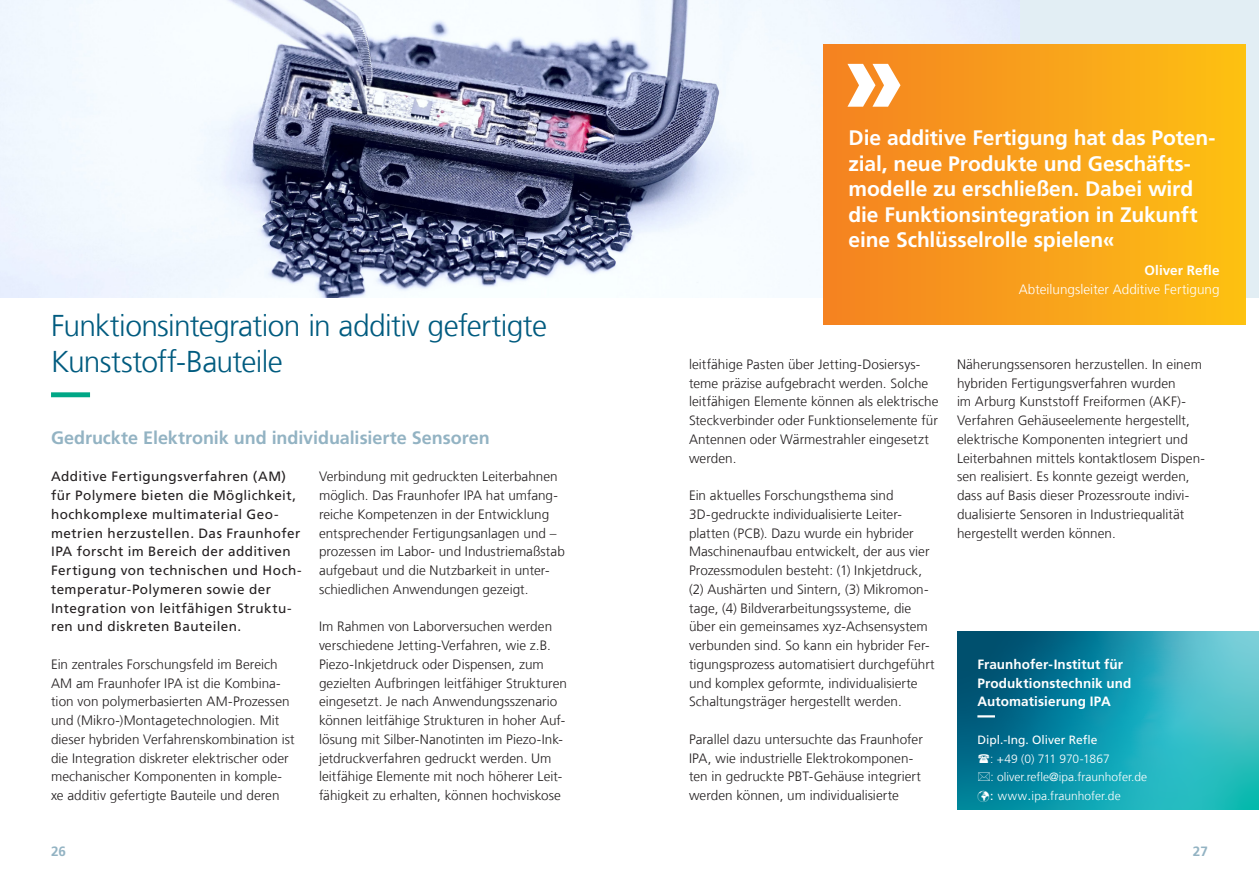
<style>
.page{position:relative;width:1259px;height:893px;background:#fff}
.page>*{position:absolute;margin:0;border:0;box-sizing:border-box;transform-origin:0 0}
.t1{font:900 105px "Frutiger LT Com";color:#fff}
.Ueberschrift_20_24_b{font:300 30px/36px "Frutiger LT Com";letter-spacing:-.025em;color:#005b7f}
.Zitat_14_17_weiss{font:700 21px/25.5px "Frutiger LT Com";letter-spacing:-.005em;color:#fff}
.Sub_Ueberschrift_12{font:700 18px "Frutiger LT Com";letter-spacing:-.005em;color:#93b3c3}
.Fliesstext_9_12_5_sc{font:300 13.5px/18.8px "Frutiger LT Com";letter-spacing:.005em;color:#231f20}
.Introtext_9_12_5_sch{font:13.5px/18.8px "Frutiger LT Com";letter-spacing:.03em;color:#231f20}
.Infokasten_klein_Ube{font:700 13.5px/18.8px "Frutiger LT Com";letter-spacing:.01em;color:#fff}
.Zitat_Autor_Info_9_1{font:300 13.5px "Frutiger LT Com";letter-spacing:.005em;color:#fff}
.Zitat_Autor_9_12_5_w{font:700 13.5px "Frutiger LT Com";letter-spacing:.01em;color:#fff}
.t2{font:700 13.5px "Frutiger LT Com";color:#93b3c3}
.Infokasten_klein_Fli{font:300 12px "Frutiger LT Com";color:#fff}
.Infokasten_klein_Fli-2{font:12px "Frutiger LT Com";color:#fff}
.s1{font-weight:400}
</style>
<div class="page">
<div style="left:0;top:0;width:1259px;height:298px;background:#e2eef4"></div>
<img style="left:0;top:0;width:1018px;height:298px">
<svg style="left:957px;top:632px;width:302px;height:178px;background:#1b96ab"></svg>
<div style="left:823px;top:44px;width:422px;height:281px;background:linear-gradient(to right,#f48122,#fdc013)"></div>
<svg style="left:51px;top:392px;width:40px;height:5px"></svg>
<svg style="left:977px;top:715px;width:234px;height:2px"></svg>
<svg style="left:978px;top:754px;width:11px;height:9px"></svg>
<svg style="left:978px;top:772px;width:11px;height:9px"></svg>
<p class="t1" style="left:841px;top:14px;width:66px">»</p>
<p class="Ueberschrift_20_24_b" style="left:51px;top:308px;width:497px">Funktionsintegration in additiv gefertigte<br>Kunststoff-Bauteile</p>
<p class="Sub_Ueberschrift_12" style="left:51px;top:427px;width:440px">Gedruckte Elektronik und individualisierte Sensoren</p>
<p class="Introtext_9_12_5_sch" style="left:51px;top:467px;width:252px">Additive Fertigungsverfahren (AM) für Polymere bieten die Möglichkeit, hochkomplexe multimaterial Geo&shy;metrien herzustellen. Das Fraunhofer IPA forscht im Bereich der additiven Fertigung von technischen und Hoch&shy;temperatur-Polymeren sowie der Integration von leitfähigen Struktu&shy;ren und diskreten Bauteilen.</p>
<p class="Fliesstext_9_12_5_sc" style="left:51px;top:655px;width:245px">Ein zentrales Forschungsfeld im Bereich AM am Fraunhofer IPA ist die Kombina&shy;tion von polymerbasierten AM-Prozessen und (Mikro-)Montagetechnologien. Mit dieser hybriden Verfahrenskombination ist die Integration diskreter elektrischer oder mechanischer Komponenten in komple&shy;xe additiv gefertigte Bauteile und deren</p>
<p class="Fliesstext_9_12_5_sc" style="left:319px;top:467px;width:247px">Verbindung mit gedruckten Leiterbahnen möglich. Das Fraunhofer IPA hat umfang&shy;reiche Kompetenzen in der Entwicklung entsprechender Fertigungsanlagen und – prozessen im Labor- und Industriemaßstab aufgebaut und die Nutzbarkeit in unter&shy;schiedlichen Anwendungen gezeigt.</p>
<p class="Fliesstext_9_12_5_sc" style="left:319px;top:617px;width:249px">Im Rahmen von Laborversuchen werden verschiedene Jetting-Verfahren, wie z.B.<br>Piezo-Inkjetdruck oder Dispensen, zum gezielten Aufbringen leitfähiger Strukturen eingesetzt. Je nach Anwendungsszenario können leitfähige Strukturen in hoher Auf&shy;lösung mit Silber-Nanotinten im Piezo-Ink&shy;jetdruckverfahren gedruckt werden. Um leitfähige Elemente mit noch höherer Leit&shy;fähigkeit zu erhalten, können hochviskose</p>
<p class="Zitat_14_17_weiss" style="left:848px;top:125px;width:368px">Die additive Fertigung hat das Poten&shy;zial, neue Produkte und Geschäfts&shy;modelle zu erschließen. Dabei wird die Funktionsintegration in Zukunft eine Schlüsselrolle spielen«</p>
<p class="Zitat_Autor_9_12_5_w" style="left:1144px;top:262px;width:77px">Oliver Refle</p>
<p class="Zitat_Autor_Info_9_1" style="left:1018px;top:281px;width:202px">Abteilungsleiter Additive Fertigung</p>
<p class="Fliesstext_9_12_5_sc" style="left:689px;top:355px;width:251px">leitfähige Pasten über Jetting-Dosiersys&shy;teme präzise aufgebracht werden. Solche leitfähigen Elemente können als elektrische Steckverbinder oder Funktionselemente für Antennen oder Wärmestrahler eingesetzt werden.</p>
<p class="Fliesstext_9_12_5_sc" style="left:689px;top:486px;width:247px">Ein aktuelles Forschungsthema sind 3D-gedruckte individualisierte Leiter&shy;platten (PCB). Dazu wurde ein hybrider Maschinenaufbau entwickelt, der aus vier Prozessmodulen besteht: (1) Inkjetdruck, (2) Aushärten und Sintern, (3) Mikromon&shy;tage, (4) Bildverarbeitungssysteme, die über ein gemeinsames xyz-Achsensystem verbunden sind. So kann ein hybrider Fer&shy;tigungsprozess automatisiert durchgeführt und komplex geformte, individualisierte Schaltungsträger hergestellt werden.</p>
<p class="Fliesstext_9_12_5_sc" style="left:689px;top:730px;width:235px">Parallel dazu untersuchte das Fraunhofer IPA, wie industrielle Elektrokomponen&shy;ten in gedruckte PBT-Gehäuse integriert werden können, um individualisierte</p>
<p class="Fliesstext_9_12_5_sc" style="left:957px;top:355px;width:249px">Näherungssensoren herzustellen. In einem hybriden Fertigungsverfahren wurden<br>im Arburg Kunststoff Freiformen (AKF)- Verfahren Gehäuseelemente hergestellt, elektrische Komponenten integriert und Leiterbahnen mittels kontaktlosem Dispen&shy;sen realisiert. Es konnte gezeigt werden, dass auf Basis dieser Prozessroute indivi&shy;dualisierte Sensoren in Industriequalität hergestellt werden können.</p>
<p class="Infokasten_klein_Ube" style="left:977px;top:655px;width:155px">Fraunhofer-Institut für<br>Produktionstechnik und<br>Automatisierung IPA</p>
<p class="Infokasten_klein_Fli-2" style="left:977px;top:733px;width:122px">Dipl.-Ing. Oliver Refle</p>
<p class="Infokasten_klein_Fli" style="left:990px;top:751px;width:121px">: +49 (0) 711 970-1867</p>
<p class="Infokasten_klein_Fli" style="left:990px;top:770px;width:158px">: oliver.refle@ipa.fraunhofer.de</p>
<p class="Infokasten_klein_Fli" style="left:977px;top:789px;width:145px">✓<span class="s1">:</span> www<span class="s1">.</span>ipa.fraunhofer.de</p>
<p class="t2" style="left:51px;top:844px;width:17px">26</p>
<p class="t2" style="left:1193px;top:844px;width:16px">27</p>
</div>
